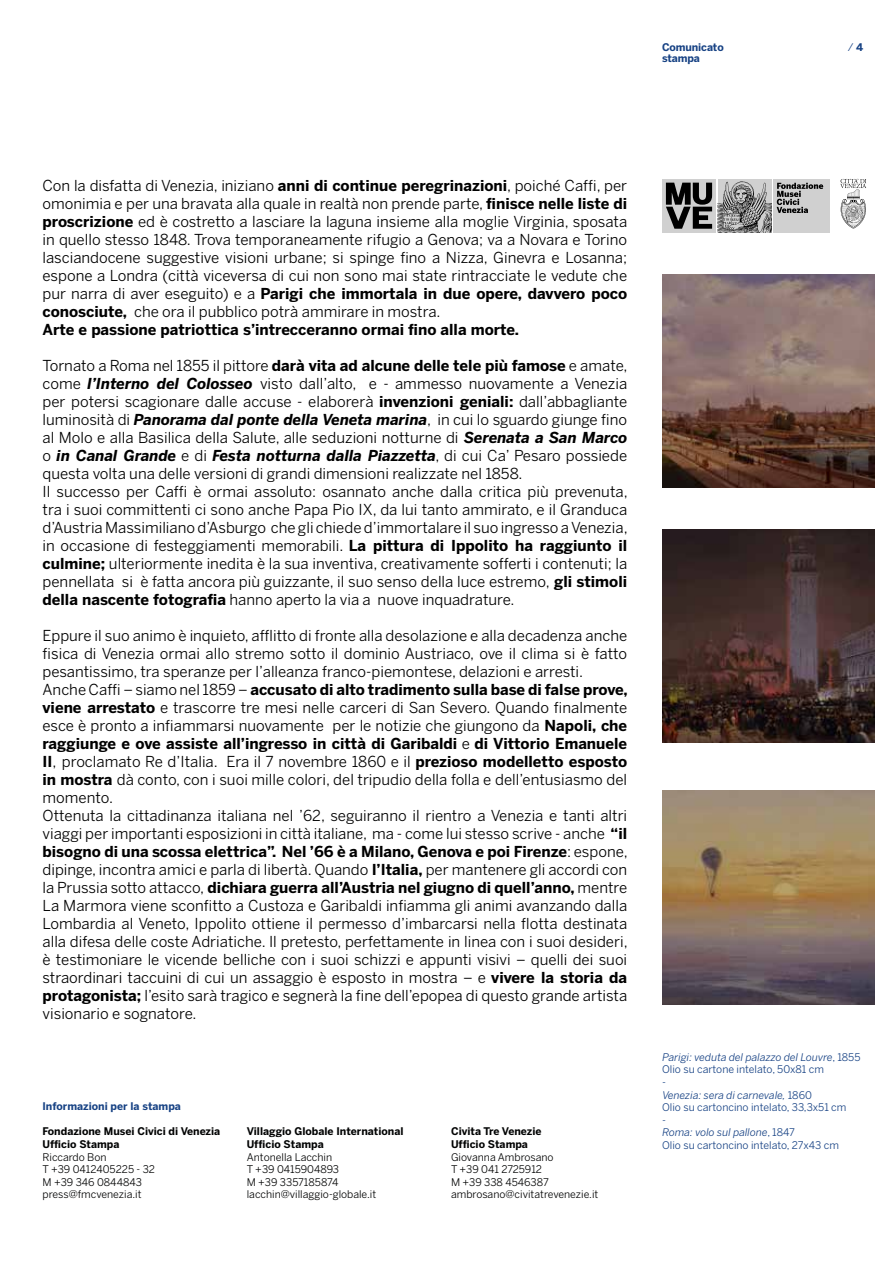
<style>
.page{position:relative;width:893px;height:1263px;background:#fff}
.page>*{position:absolute;margin:0;border:0;box-sizing:border-box;transform-origin:0 0}
.t1{font:15px/18px "Benton Sans";color:#000}
.t2{font:10.5px/12.6px "Benton Sans";color:#020303}
.t3{font:10.5px/12.6px "Benton Sans";color:#174284}
.t4{font:700 10.5px/12.6px "Benton Sans";color:#020303}
.t5{font:700 10.5px/10.6px "Benton Sans";letter-spacing:-.01em;color:#174284}
.s1{font-weight:700}
.s2{font-weight:700;font-style:italic}
.s3{font-style:italic}
</style>
<div class="page">
<div style="left:773px;top:179px;width:56px;height:54px;background:#d0d0d0"></div>
<div style="left:662px;top:179px;width:54px;height:54px;background:#d0d0d0"></div>
<svg style="left:666px;top:183px;width:46px;height:46px"></svg>
<div style="left:718px;top:179px;width:54px;height:54px;background:#d0d0d0"></div>
<svg style="left:718px;top:181px;width:105px;height:52px"></svg>
<svg style="left:840px;top:179px;width:26px;height:49px"></svg>
<img style="left:662px;top:274px;width:213px;height:214px">
<img style="left:662px;top:529px;width:213px;height:214px">
<img style="left:662px;top:791px;width:213px;height:213px">
<p class="t5" style="left:662px;top:42px;width:63px">Comunicato stampa</p>
<p class="t3" style="left:848px;top:41px;width:17px">/ <span class="s1">4</span></p>
<p class="t1" style="left:43px;top:176px;width:586px">Con la disfatta di Venezia, iniziano <span class="s1">anni di continue peregrinazioni</span>, poiché Caffi, per omonimia e per una bravata alla quale in realtà non prende parte, <span class="s1">finisce nelle liste di proscrizione</span> ed è costretto a lasciare la laguna insieme alla moglie Virginia, sposata in quello stesso 1848. Trova temporaneamente rifugio a Genova; va a Novara e Torino lasciandocene suggestive visioni urbane; si spinge fino a Nizza, Ginevra e Losanna; espone a Londra (città viceversa di cui non sono mai state rintracciate le vedute che pur narra di aver eseguito) e a <span class="s1">Parigi che immortala in due opere, davvero poco conosciute,</span> che ora il pubblico potrà ammirare in mostra.<br><span class="s1">Arte e passione patriottica s’intrecceranno ormai fino alla morte.</span></p>
<p class="t1" style="left:43px;top:356px;width:587px">Tornato a Roma nel 1855 il pittore <span class="s1">darà vita ad alcune delle tele più famose</span> e amate, come <span class="s2">l’Interno del Colosseo</span> visto dall’alto, e - ammesso nuovamente a Venezia per potersi scagionare dalle accuse - elaborerà <span class="s1">invenzioni geniali:</span> dall’abbagliante luminosità di <span class="s2">Panorama dal ponte della Veneta marina</span>, in cui lo sguardo giunge fino al Molo e alla Basilica della Salute, alle seduzioni notturne di <span class="s2">Serenata a San Marco </span>o <span class="s2">in Canal Grande</span> e di <span class="s2">Festa notturna dalla Piazzetta</span>, di cui Ca’ Pesaro possiede questa volta una delle versioni di grandi dimensioni realizzate nel 1858.<br>Il successo per Caffi è ormai assoluto: osannato anche dalla critica più prevenuta, tra i suoi committenti ci sono anche Papa Pio IX, da lui tanto ammirato, e il Granduca d’Austria Massimiliano d’Asburgo che gli chiede d’immortalare il suo ingresso a Venezia, in occasione di festeggiamenti memorabili. <span class="s1">La pittura di Ippolito ha raggiunto il culmine;</span> ulteriormente inedita è la sua inventiva, creativamente sofferti i contenuti; la pennellata si è fatta ancora più guizzante, il suo senso della luce estremo, <span class="s1">gli stimoli della nascente fotografia</span> hanno aperto la via a nuove inquadrature.</p>
<p class="t1" style="left:43px;top:626px;width:587px">Eppure il suo animo è inquieto, afflitto di fronte alla desolazione e alla decadenza anche fisica di Venezia ormai allo stremo sotto il dominio Austriaco, ove il clima si è fatto pesantissimo, tra speranze per l’alleanza franco-piemontese, delazioni e arresti.<br>Anche Caffi – siamo nel 1859 – <span class="s1">accusato di alto tradimento sulla base di false prove, viene arrestato</span> e trascorre tre mesi nelle carceri di San Severo. Quando finalmente esce è pronto a infiammarsi nuovamente per le notizie che giungono da <span class="s1">Napoli, che raggiunge e ove assiste all’ingresso in città di Garibaldi</span> e <span class="s1">di Vittorio Emanuele II</span>, proclamato Re d’Italia. Era il 7 novembre 1860 e il <span class="s1">prezioso modelletto esposto in mostra</span> dà conto, con i suoi mille colori, del tripudio della folla e dell’entusiasmo del momento.<br>Ottenuta la cittadinanza italiana nel ’62, seguiranno il rientro a Venezia e tanti altri viaggi per importanti esposizioni in città italiane, ma - come lui stesso scrive - anche <span class="s1">“il bisogno di una scossa elettrica”. Nel ’66 è a Milano, Genova e poi Firenze</span>: espone, dipinge, incontra amici e parla di libertà. Quando <span class="s1">l’Italia,</span> per mantenere gli accordi con la Prussia sotto attacco, <span class="s1">dichiara guerra all’Austria nel giugno di quell’anno,</span> mentre La Marmora viene sconfitto a Custoza e Garibaldi infiamma gli animi avanzando dalla Lombardia al Veneto, Ippolito ottiene il permesso d’imbarcarsi nella flotta destinata alla difesa delle coste Adriatiche. Il pretesto, perfettamente in linea con i suoi desideri, è testimoniare le vicende belliche con i suoi schizzi e appunti visivi – quelli dei suoi straordinari taccuini di cui un assaggio è esposto in mostra – e <span class="s1">vivere la storia da protagonista;</span> l’esito sarà tragico e segnerà la fine dell’epopea di questo grande artista visionario e sognatore.</p>
<p class="t5" style="left:43px;top:1101px;width:140px">Informazioni per la stampa</p>
<p class="t4" style="left:43px;top:1125px;width:179px">Fondazione Musei Civici di Venezia<br>Ufficio Stampa</p>
<p class="t2" style="left:43px;top:1150px;width:114px">Riccardo Bon<br>T +39 0412405225 - 32<br>M +39 346 0844843 press@fmcvenezia.it</p>
<p class="t4" style="left:247px;top:1125px;width:158px">Villaggio Globale International<br>Ufficio Stampa</p>
<p class="t2" style="left:247px;top:1150px;width:131px">Antonella Lacchin<br>T +39 0415904893<br>M +39 3357185874 lacchin@villaggio-globale.it</p>
<p class="t4" style="left:451px;top:1125px;width:92px">Civita Tre Venezie<br>Ufficio Stampa</p>
<p class="t2" style="left:451px;top:1150px;width:149px">Giovanna Ambrosano<br>T +39 041 2725912<br>M +39 338 4546387 ambrosano@civitatrevenezie.it</p>
<p class="t3" style="left:662px;top:1050px;width:200px"><span class="s3">Parigi: veduta del palazzo del Louvre</span>, 1855<br>Olio su cartone intelato, 50x81 cm</p>
<p class="t3" style="left:662px;top:1076px;width:186px"><span class="s3">-<br>Venezia: sera di carnevale,</span> 1860<br>Olio su cartoncino intelato, 33,3x51 cm</p>
<p class="t3" style="left:662px;top:1113px;width:178px"><span class="s3">-<br>Roma: volo sul pallone</span>, 1847<br>Olio su cartoncino intelato, 27x43 cm</p>
</div>
